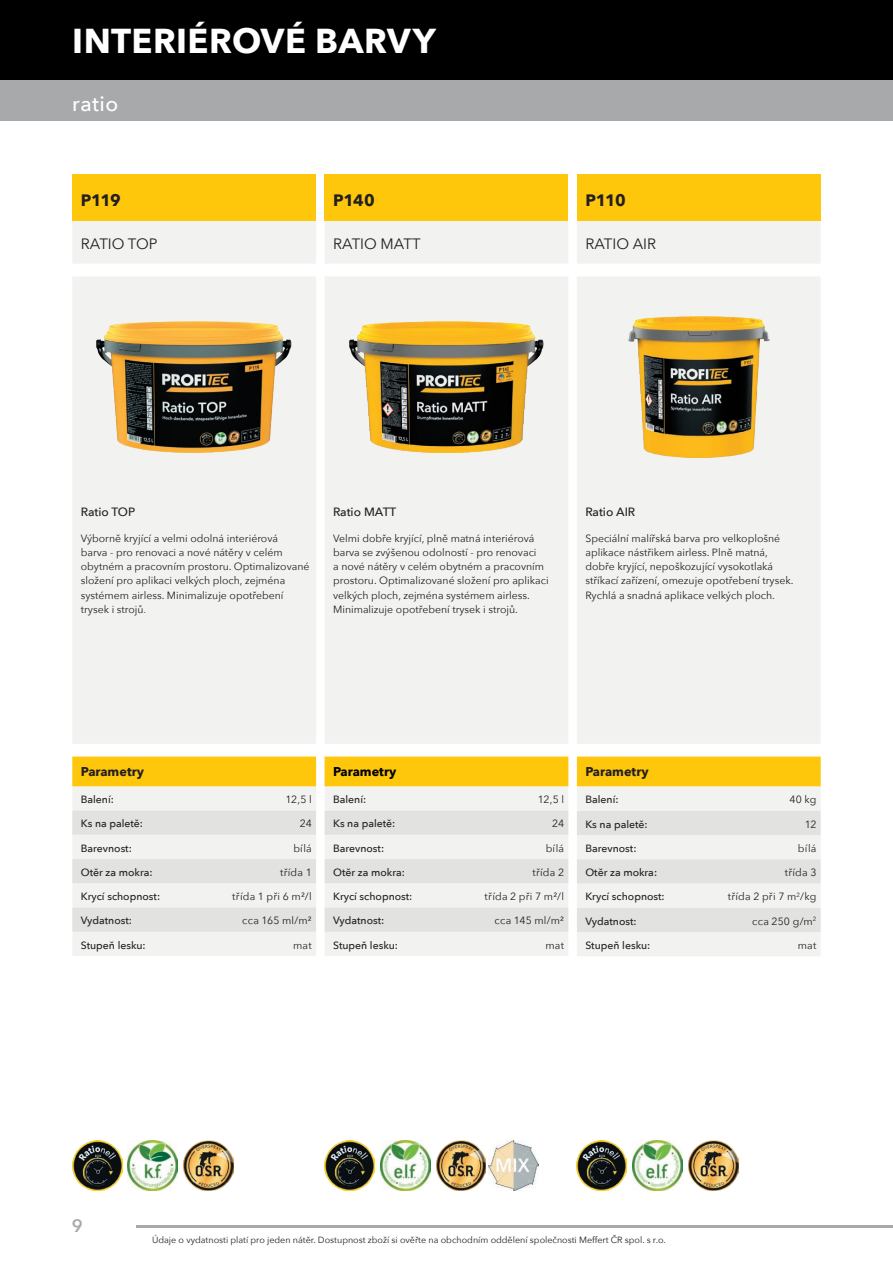
<style>
.page{position:relative;width:893px;height:1263px;background:#fff}
.page>*{position:absolute;margin:0;border:0;box-sizing:border-box;transform-origin:0 0}
.t1{font:700 34.5px "Avenir Next";letter-spacing:.01em;color:#fff}
.t2{font:500 21px "Avenir Next";letter-spacing:.02em;color:#fff}
.t3{font:600 18px "Avenir Next";color:#a8a9aa}
.t4{font:700 16.5px "Avenir Next";letter-spacing:-.05em;color:#231f20}
.t5{font:15px "Avenir Next";color:#231f20}
.t6{font:700 12.75px "Avenir Next";color:#231f20}
.t7{font:700 12.75px "Avenir Next";color:#000}
.t8{font:500 12px "Avenir Next";color:#231f20}
.t9{font:10.5px/14.2px "Avenir Next";color:#231f20}
.t10{font:500 10.5px "Avenir Next";color:#231f20}
.t11{font:10.5px "Avenir Next";letter-spacing:.02em;color:#231f20}
.t12{font:10.5px "Avenir Next";letter-spacing:.025em;color:#231f20}
.t13{font:9px "Avenir Next";color:#231f20}
.s1{color:#d1232a}
</style>
<div class="page">
<div style="left:0;top:0;width:893px;height:81px;background:#000001"></div>
<div style="left:0;top:81px;width:893px;height:40px;background:#a8a9aa"></div>
<hr style="left:136px;top:1226px;width:757px;height:2px;background:#a8a9aa">
<div style="left:577px;top:174px;width:244px;height:47px;background:#fec70c"></div>
<svg style="left:577px;top:221px;width:244px;height:735px;fill:#f2f3f1"></svg>
<div style="left:577px;top:276px;width:244px;height:535px;background:#f2f3f1"></div>
<div style="left:577px;top:756px;width:244px;height:30px;background:#fec70c"></div>
<svg style="left:577px;top:811px;width:244px;height:121px"></svg>
<div style="left:325px;top:174px;width:243px;height:47px;background:#fec70c"></div>
<svg style="left:325px;top:221px;width:243px;height:735px;fill:#f2f3f1"></svg>
<div style="left:325px;top:276px;width:243px;height:534px;background:#f2f3f1"></div>
<div style="left:325px;top:756px;width:243px;height:30px;background:#fec70c"></div>
<svg style="left:325px;top:810px;width:243px;height:122px"></svg>
<div style="left:72px;top:174px;width:244px;height:47px;background:#fec70c"></div>
<svg style="left:73px;top:221px;width:243px;height:735px;fill:#f2f3f1"></svg>
<div style="left:72px;top:276px;width:244px;height:534px;background:#f2f3f1"></div>
<div style="left:72px;top:744px;width:244px;height:12px;background:#fff"></div>
<div style="left:72px;top:756px;width:244px;height:30px;background:#fec70c"></div>
<svg style="left:72px;top:810px;width:244px;height:122px"></svg>
<img style="left:628px;top:316px;width:142px;height:141px">
<img style="left:349px;top:321px;width:195px;height:132px">
<img style="left:97px;top:321px;width:195px;height:132px">
<img style="left:72px;top:1141px;width:50px;height:50px">
<img style="left:577px;top:1141px;width:50px;height:50px">
<img style="left:325px;top:1141px;width:49px;height:50px">
<img style="left:128px;top:1141px;width:50px;height:50px">
<img style="left:633px;top:1141px;width:49px;height:50px">
<img style="left:184px;top:1141px;width:49px;height:50px">
<img style="left:436px;top:1141px;width:50px;height:50px">
<img style="left:688px;top:1141px;width:50px;height:50px">
<img style="left:380px;top:1141px;width:50px;height:50px">
<img style="left:488px;top:1141px;width:50px;height:50px">
<h1 class="t1" style="left:72px;top:11px;width:365px">INTERIÉROVÉ BARVY</h1>
<h2 class="t2" style="left:72px;top:86px;width:47px">ratio</h2>
<h3 class="t4" style="left:81px;top:186px;width:42px">P119</h3>
<h3 class="t5" style="left:81px;top:231px;width:78px">RATIO TOP</h3>
<h3 class="t4" style="left:333px;top:186px;width:43px">P140</h3>
<h3 class="t5" style="left:333px;top:231px;width:89px">RATIO MATT</h3>
<h3 class="t4" style="left:585px;top:186px;width:42px">P110</h3>
<h3 class="t5" style="left:585px;top:231px;width:72px">RATIO AIR</h3>
<p class="t8" style="left:81px;top:501px;width:56px">Ratio TOP</p>
<p class="t9" style="left:81px;top:530px;width:230px">Výborně kryjící a velmi odolná interiérová<br>barva - pro renovaci a nové nátěry v celém obytném a pracovním prostoru. Optimalizované složení pro aplikaci velkých ploch, zejména systémem airless. Minimalizuje opotřebení trysek i strojů<span class="s1">.</span></p>
<p class="t8" style="left:333px;top:501px;width:65px">Ratio MATT</p>
<p class="t9" style="left:333px;top:530px;width:217px">Velmi dobře kryjící, plně matná interiérová barva se zvýšenou odolností - pro renovaci<br>a nové nátěry v celém obytném a pracovním prostoru. Optimalizované složení pro aplikaci velkých ploch, zejména systémem airless.<br>Minimalizuje opotřebení trysek i strojů.</p>
<p class="t8" style="left:585px;top:501px;width:51px">Ratio AIR</p>
<p class="t9" style="left:585px;top:530px;width:210px">Speciální malířská barva pro velkoplošné aplikace nástřikem airless. Plně matná, dobře kryjící, nepoškozující vysokotlaká stříkací zařízení, omezuje opotřebení trysek.<br>Rychlá a snadná aplikace velkých ploch.</p>
<p class="t6" style="left:81px;top:760px;width:65px">Parametry</p>
<p class="t10" style="left:81px;top:791px;width:35px">Balení:</p>
<p class="t9" style="left:286px;top:792px;width:28px">12,5 l</p>
<p class="t10" style="left:81px;top:815px;width:64px">Ks na paletě:</p>
<p class="t9" style="left:300px;top:816px;width:13px">24</p>
<p class="t10" style="left:81px;top:839px;width:53px">Barevnost:</p>
<p class="t9" style="left:293px;top:840px;width:20px">bílá</p>
<p class="t10" style="left:81px;top:863px;width:73px">Otěr za mokra:</p>
<p class="t9" style="left:280px;top:865px;width:33px">třída 1</p>
<p class="t10" style="left:81px;top:887px;width:81px">Krycí schopnost:</p>
<p class="t12" style="left:232px;top:888px;width:81px">třída 1 při 6 m²/l</p>
<p class="t10" style="left:81px;top:912px;width:53px">Vydatnost:</p>
<p class="t11" style="left:242px;top:912px;width:71px">cca 165 ml/m²</p>
<p class="t10" style="left:81px;top:936px;width:66px">Stupeň lesku:</p>
<p class="t9" style="left:293px;top:937px;width:20px">mat</p>
<p class="t7" style="left:333px;top:760px;width:65px">Parametry</p>
<p class="t10" style="left:333px;top:791px;width:35px">Balení:</p>
<p class="t9" style="left:538px;top:792px;width:28px">12,5 l</p>
<p class="t10" style="left:333px;top:815px;width:64px">Ks na paletě:</p>
<p class="t9" style="left:552px;top:816px;width:13px">24</p>
<p class="t10" style="left:333px;top:839px;width:53px">Barevnost:</p>
<p class="t9" style="left:546px;top:840px;width:20px">bílá</p>
<p class="t10" style="left:333px;top:863px;width:73px">Otěr za mokra:</p>
<p class="t9" style="left:532px;top:865px;width:33px">třída 2</p>
<p class="t10" style="left:333px;top:887px;width:81px">Krycí schopnost:</p>
<p class="t12" style="left:485px;top:888px;width:81px">třída 2 při 7 m²/l</p>
<p class="t10" style="left:333px;top:912px;width:53px">Vydatnost:</p>
<p class="t11" style="left:495px;top:912px;width:71px">cca 145 ml/m²</p>
<p class="t10" style="left:333px;top:936px;width:66px">Stupeň lesku:</p>
<p class="t9" style="left:545px;top:937px;width:20px">mat</p>
<p class="t6" style="left:585px;top:760px;width:65px">Parametry</p>
<p class="t10" style="left:585px;top:791px;width:35px">Balení:</p>
<p class="t9" style="left:789px;top:792px;width:29px">40 kg</p>
<p class="t10" style="left:585px;top:815px;width:64px">Ks na paletě:</p>
<p class="t9" style="left:805px;top:816px;width:13px">12</p>
<p class="t10" style="left:585px;top:839px;width:53px">Barevnost:</p>
<p class="t9" style="left:798px;top:841px;width:20px">bílá</p>
<p class="t10" style="left:585px;top:863px;width:73px">Otěr za mokra:</p>
<p class="t9" style="left:785px;top:865px;width:33px">třída 3</p>
<p class="t10" style="left:585px;top:888px;width:81px">Krycí schopnost:</p>
<p class="t11" style="left:728px;top:888px;width:90px">třída 2 při 7 m<sup>2</sup>/kg</p>
<p class="t10" style="left:585px;top:912px;width:53px">Vydatnost:</p>
<p class="t9" style="left:752px;top:913px;width:66px">cca 250 g/m<sup>2</sup></p>
<p class="t10" style="left:585px;top:936px;width:66px">Stupeň lesku:</p>
<p class="t9" style="left:798px;top:938px;width:20px">mat</p>
<h3 class="t3" style="left:72px;top:1210px;width:12px">9</h3>
<p class="t13" style="left:152px;top:1232px;width:515px">Údaje o vydatnosti platí pro jeden nátěr. Dostupnost zboží si ověřte na obchodním oddělení společnosti Meffert ČR spol. s r.o.</p>
</div>
